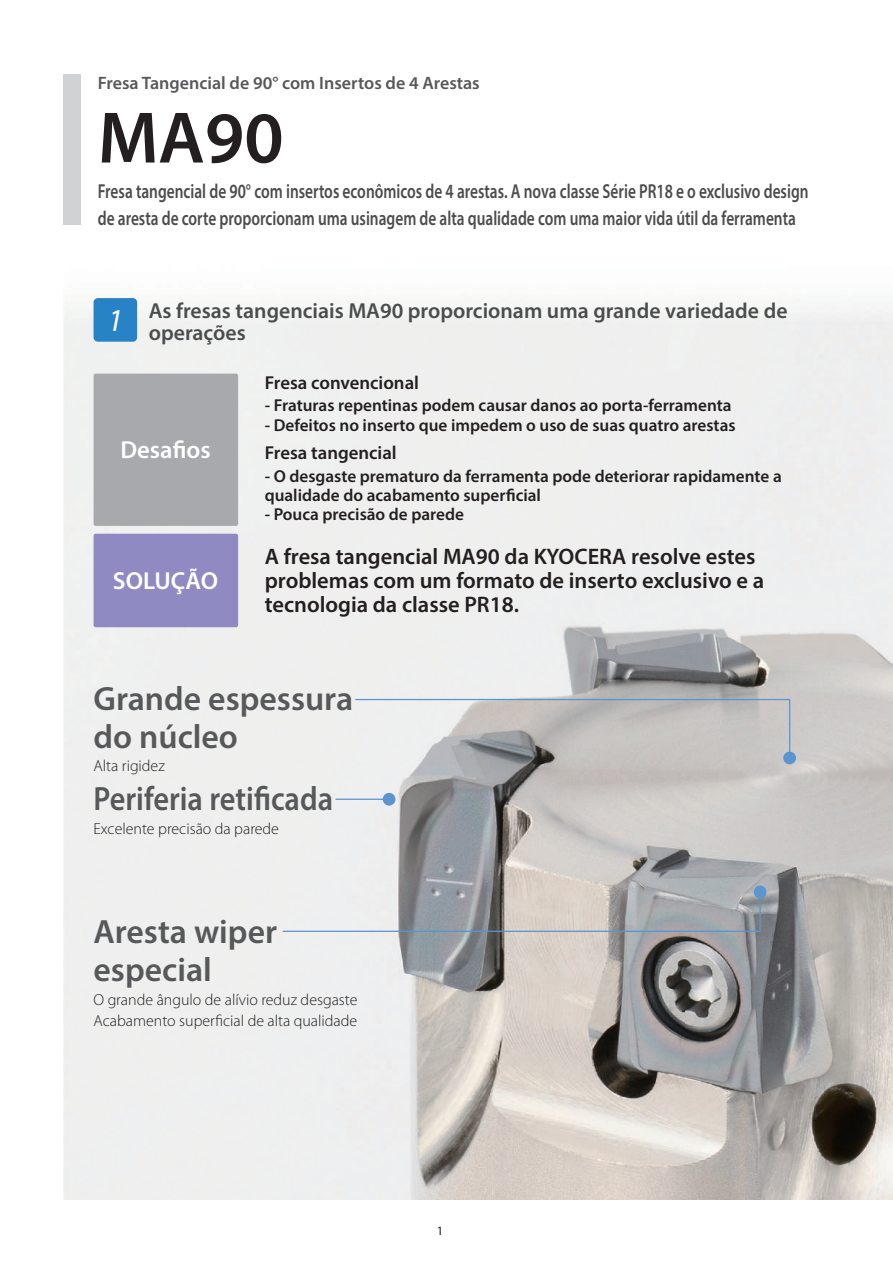
<style>
.page{position:relative;width:893px;height:1263px;background:#fff}
.page>*{position:absolute;margin:0;border:0;box-sizing:border-box;transform-origin:0 0}
.t1{font:600 73.5px "Myriad Pro";color:#231f20}
.t2{font:600 33.75px/38.2px "Myriad Pro";color:#57585a}
.t3{font:600 33.75px "Myriad Pro";color:#57585a;scale:.9 1}
.t4{font:italic 31.95px "Myriad Pro";color:#fff}
.t5{font:600 24.6px "Myriad Pro";color:#fff}
.t6{font:600 22.5px/24px "Myriad Pro";color:#231f20}
.t7{font:600 21.75px/22.4px "Myriad Pro";color:#4b4c4d}
.t8{font:600 20.25px/27px "Myriad Pro";color:#4b4c4d;scale:.76 1}
.t9{font:600 18.75px "Myriad Pro";color:#231f20}
.t10{font:600 18px "Myriad Pro";color:#57585a}
.t11{font:600 17.25px/19.2px "Myriad Pro";color:#231f20}
.t12{font:300 15.9px/21.3px "Myriad Pro";color:#231f20}
.t13{font:12.75px "Myriad Pro";color:#231f20}
</style>
<div class="page">
<img style="left:64px;top:298px;width:829px;height:901px">
<div style="left:64px;top:74px;width:17px;height:151px;background:#d1d2d4"></div>
<div style="left:94px;top:298px;width:43px;height:44px;background:#2783c5;border-radius:4px"></div>
<div style="left:94px;top:374px;width:144px;height:152px;background:#a8a9ad;border-radius:2px"></div>
<div style="left:94px;top:534px;width:144px;height:93px;background:#908ac2;border-radius:2px"></div>
<div style="left:783px;top:752px;width:13px;height:12px;background:#5b94cf;border-radius:50%"></div>
<div style="left:383px;top:793px;width:12px;height:13px;background:#5b94cf;border-radius:50%"></div>
<div style="left:754px;top:885px;width:12px;height:13px;background:#5b94cf;border-radius:50%"></div>
<svg style="left:354px;top:698px;width:437px;height:61px;background:#c4c4c4"></svg>
<hr style="left:335px;top:799px;width:54px;height:1px;background:#5b94cf">
<svg style="left:281px;top:891px;width:480px;height:41px;background:#b8b9bc"></svg>
<p class="t10" style="left:98px;top:72px;width:383px">Fresa Tangencial de 90° com Insertos de 4 Arestas</p>
<h1 class="t1" style="left:98px;top:91px;width:187px">MA90</h1>
<p class="t8" style="left:98px;top:177px;width:937px">Fresa tangencial de 90° com insertos econômicos de 4 arestas. A nova classe Série PR18 e o exclusivo design de aresta de corte proporcionam uma usinagem de alta qualidade com uma maior vida útil da ferramenta</p>
<h3 class="t4" style="left:107px;top:300px;width:17px">1</h3>
<p class="t7" style="left:149px;top:299px;width:640px">As fresas tangenciais MA90 proporcionam uma grande variedade de operações</p>
<h3 class="t5" style="left:120px;top:434px;width:92px">Desafios</h3>
<h3 class="t5" style="left:113px;top:565px;width:107px">SOLUÇÃO</h3>
<p class="t9" style="left:265px;top:371px;width:156px">Fresa convencional</p>
<p class="t11" style="left:265px;top:396px;width:468px">- Fraturas repentinas podem causar danos ao porta-ferramenta</p>
<p class="t11" style="left:265px;top:415px;width:472px">- Defeitos no inserto que impedem o uso de suas quatro arestas</p>
<p class="t9" style="left:265px;top:441px;width:134px">Fresa tangencial</p>
<p class="t11" style="left:265px;top:466px;width:519px">- O desgaste prematuro da ferramenta pode deteriorar rapidamente a qualidade do acabamento superficial</p>
<p class="t11" style="left:265px;top:504px;width:201px">- Pouca precisão de parede</p>
<h3 class="t6" style="left:265px;top:544px;width:501px">A fresa tangencial MA90 da KYOCERA resolve estes problemas com um formato de inserto exclusivo e a tecnologia da classe PR18.</h3>
<h2 class="t2" style="left:94px;top:678px;width:261px">Grande espessura do núcleo</h2>
<p class="t12" style="left:94px;top:755px;width:73px">Alta rigidez</p>
<h2 class="t3" style="left:94px;top:777px;width:268px">Periferia retificada</h2>
<p class="t12" style="left:94px;top:818px;width:187px">Excelente precisão da parede</p>
<h2 class="t2" style="left:94px;top:912px;width:185px">Aresta wiper especial</h2>
<p class="t12" style="left:94px;top:989px;width:265px">O grande ângulo de alívio reduz desgaste<br>Acabamento superficial de alta qualidade</p>
<p class="t13" style="left:437px;top:1223px;width:8px">1</p>
</div>
